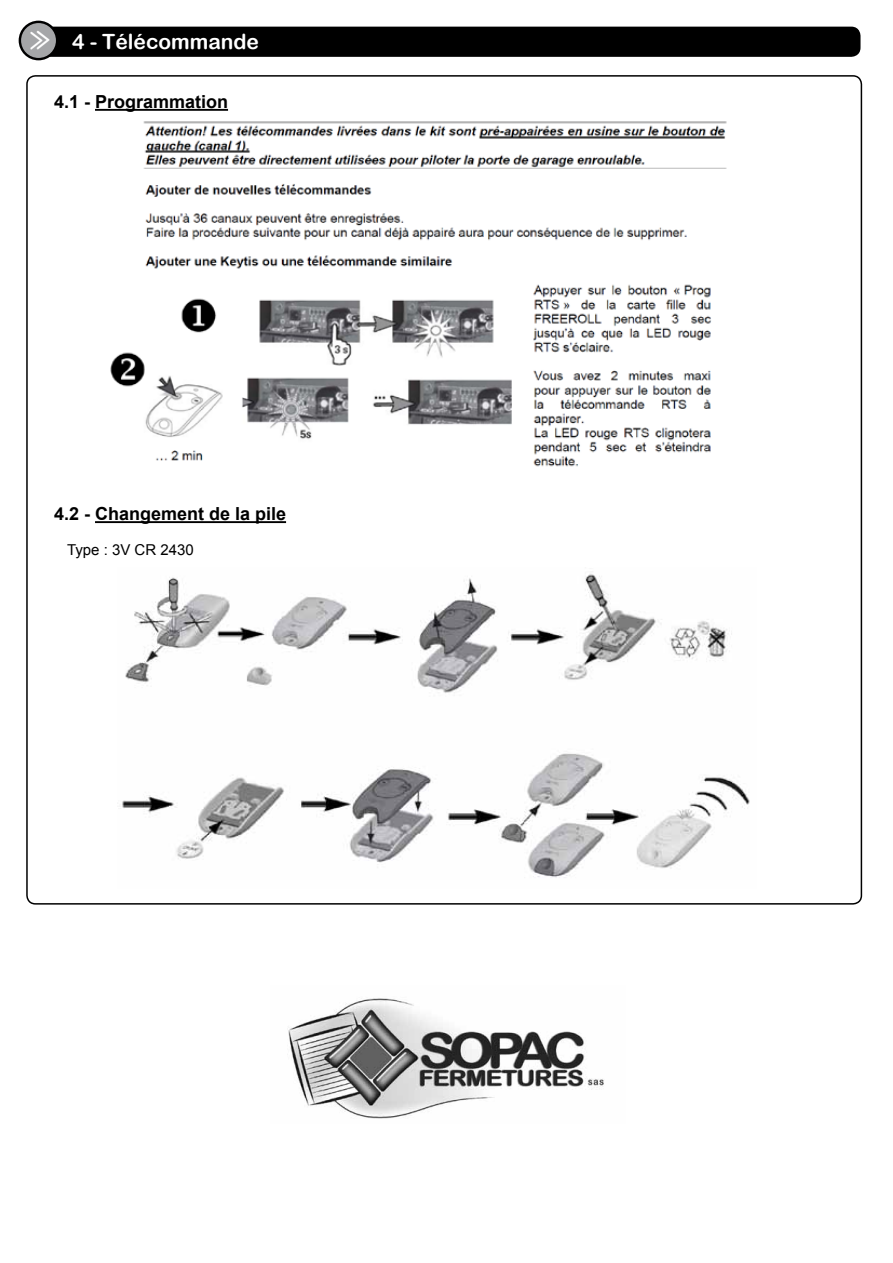
<style>
.page{position:relative;width:893px;height:1263px;background:#fff}
.page>*{position:absolute;margin:0;border:0;box-sizing:border-box;transform-origin:0 0}
.t1{font:30.75px "Technic";color:#fff}
.t2{font:21px "Arial Rounded MT Bold";color:#fff}
.t3{font:700 18px "Arial";color:#000}
.t4{font:15px "Arial";color:#000}
.s1{font-size:32.4px}
</style>
<div class="page">
<div style="left:32px;top:27px;width:828px;height:29px;background:#000;border-radius:9px"></div>
<div style="left:31px;top:27px;width:829px;height:30px;border:2px solid #000;border-radius:9px"></div>
<div style="left:20px;top:22px;width:37px;height:37px;background:#a5a6a8;border-radius:50%"></div>
<div style="left:19px;top:21px;width:39px;height:39px;border:2px solid #000;border-radius:50%"></div>
<img style="left:122px;top:574px;width:628px;height:304px">
<img style="left:288px;top:998px;width:316px;height:121px">
<hr style="left:95px;top:109px;width:133px;height:2px;background:#000">
<hr style="left:95px;top:521px;width:191px;height:2px;background:#000">
<img style="left:110px;top:121px;width:617px;height:346px">
<h1 class="t1" style="left:29px;top:24px;width:26px">&gt;<span class="s1">&gt;</span></h1>
<p class="t2" style="left:72px;top:29px;width:188px">4 - Télécommande</p>
<p class="t3" style="left:54px;top:90px;width:176px">4.1 - Programmation</p>
<p class="t3" style="left:54px;top:502px;width:234px">4.2 - Changement de la pile</p>
<p class="t4" style="left:67px;top:540px;width:128px">Type : 3V CR 2430</p>
</div>
